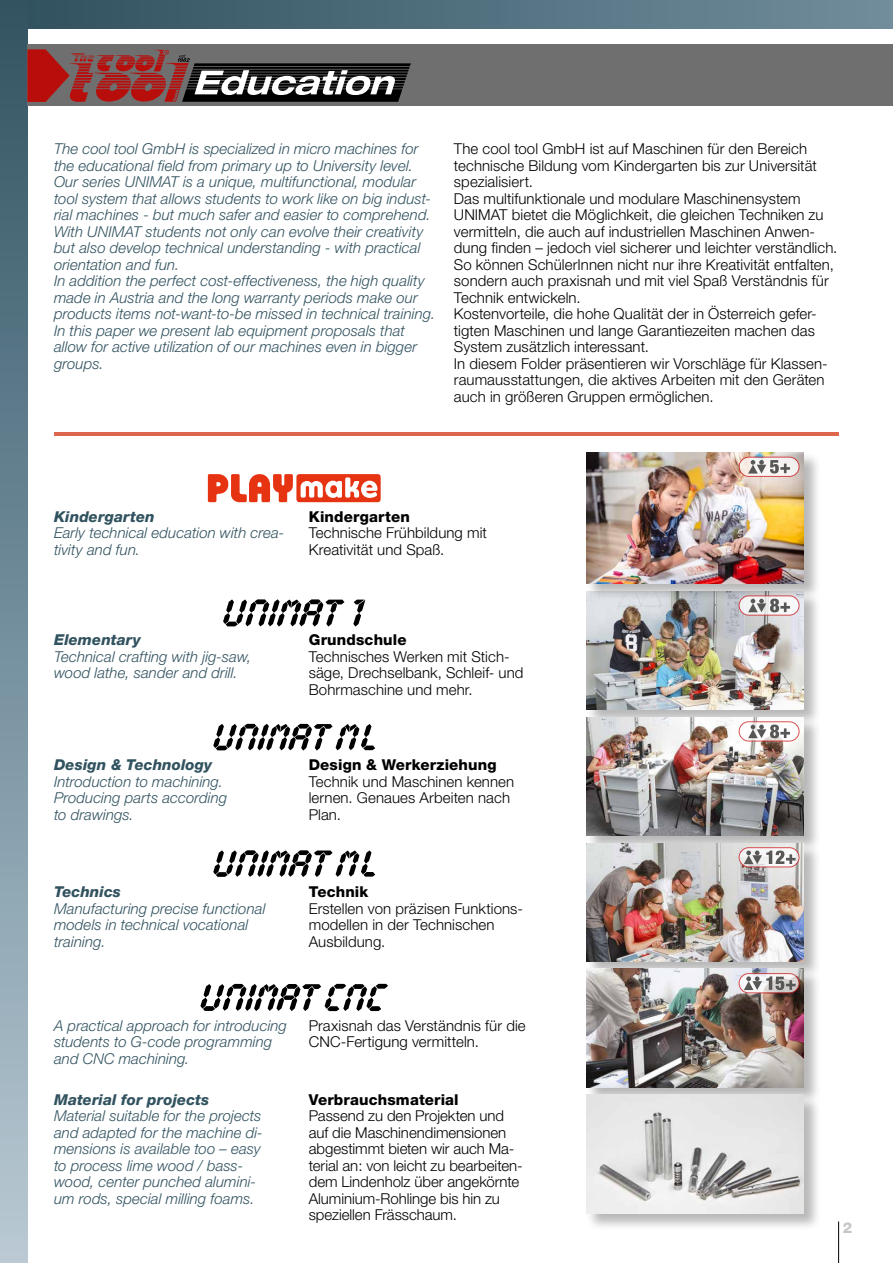
<style>
.page{position:relative;width:893px;height:1263px;background:#fff}
.page>*{position:absolute;margin:0;border:0;box-sizing:border-box;transform-origin:0 0}
.t1{font:300 15px/16.5px "Helvetica Neue";letter-spacing:.005em;color:#000}
.t2{font:italic 300 15px/16.5px "Helvetica Neue";letter-spacing:.005em;color:#31525f}
.t3{font:800 15px "Helvetica Neue";letter-spacing:.01em;color:#000}
.t4{font:italic 800 15px "Helvetica Neue";letter-spacing:.005em;color:#31525f}
.t5{font:800 15px "Helvetica Neue";color:#c6c6c6}
</style>
<div class="page">
<svg style="left:353px;top:600px;width:12px;height:27px"></svg>
<svg style="left:223px;top:599px;width:121px;height:28px"></svg>
<svg style="left:200px;top:984px;width:188px;height:27px"></svg>
<svg style="left:213px;top:724px;width:162px;height:26px"></svg>
<hr style="left:838px;top:1221px;width:1px;height:42px;background:#000">
<div style="left:27px;top:0;width:866px;height:29px;background:linear-gradient(to right,#315260,#718d9c)"></div>
<div style="left:0;top:0;width:27px;height:1263px;background:linear-gradient(to bottom,#315463,#b8cad5)"></div>
<div style="left:27px;top:45px;width:866px;height:61px;background:#706f6f"></div>
<hr style="left:54px;top:432px;width:785px;height:3px;background:#dc674c">
<div style="left:586px;top:591px;width:235px;height:136px;background:#000;opacity:.28"></div>
<img style="left:586px;top:601px;width:218px;height:109px">
<div style="left:586px;top:717px;width:235px;height:136px;background:#000;opacity:.28"></div>
<img style="left:586px;top:717px;width:218px;height:118px">
<div style="left:586px;top:842px;width:235px;height:137px;background:#000;opacity:.28"></div>
<img style="left:586px;top:843px;width:218px;height:118px">
<div style="left:586px;top:968px;width:235px;height:137px;background:#000;opacity:.28"></div>
<img style="left:586px;top:969px;width:218px;height:118px">
<div style="left:586px;top:452px;width:235px;height:149px;background:#000;opacity:.28"></div>
<img style="left:586px;top:452px;width:218px;height:132px">
<div style="left:586px;top:1094px;width:235px;height:137px;background:#000;opacity:.28"></div>
<img style="left:586px;top:1095px;width:218px;height:118px">
<svg style="left:213px;top:850px;width:162px;height:27px"></svg>
<svg style="left:739px;top:973px;width:60px;height:20px"></svg>
<div style="left:739px;top:973px;width:60px;height:20px;border:1px solid #cd171a;border-radius:10px"></div>
<svg style="left:744px;top:976px;width:52px;height:14px"></svg>
<svg style="left:739px;top:848px;width:60px;height:19px"></svg>
<div style="left:739px;top:847px;width:60px;height:20px;border:1px solid #cd171a;border-radius:10px"></div>
<svg style="left:744px;top:850px;width:52px;height:14px"></svg>
<svg style="left:739px;top:722px;width:60px;height:19px"></svg>
<div style="left:739px;top:721px;width:60px;height:20px;border:1px solid #cd171a;border-radius:10px"></div>
<svg style="left:748px;top:724px;width:42px;height:14px"></svg>
<svg style="left:739px;top:596px;width:60px;height:19px"></svg>
<div style="left:739px;top:595px;width:60px;height:20px;border:1px solid #cd171a;border-radius:10px"></div>
<svg style="left:748px;top:599px;width:42px;height:13px"></svg>
<svg style="left:739px;top:457px;width:60px;height:19px"></svg>
<div style="left:739px;top:457px;width:60px;height:20px;border:1px solid #cd171a;border-radius:10px"></div>
<svg style="left:748px;top:460px;width:42px;height:14px"></svg>
<svg style="left:208px;top:474px;width:85px;height:28px"></svg>
<div style="left:296px;top:474px;width:85px;height:28px;background:#e63312;border-radius:3px"></div>
<svg style="left:301px;top:477px;width:77px;height:21px"></svg>
<svg style="left:27px;top:49px;width:384px;height:53px"></svg>
<p class="t2" style="left:54px;top:140px;width:383px">The cool tool GmbH is specialized in micro machines for the educational field from primary up to University level.<br>Our series UNIMAT is a unique, multifunctional, modular tool system that allows students to work like on big indust&shy;rial machines - but much safer and easier to comprehend.<br>With UNIMAT students not only can evolve their creativity but also develop technical understanding - with practical orientation and fun.<br>In addition the perfect cost-effectiveness, the high quality made in Austria and the long warranty periods make our products items not-want-to-be missed in technical training.<br>In this paper we present lab equipment proposals that allow for active utilization of our machines even in bigger groups.</p>
<p class="t1" style="left:454px;top:140px;width:385px">The cool tool GmbH ist auf Maschinen für den Bereich technische Bildung vom Kindergarten bis zur Universität spezialisiert.<br>Das multifunktionale und modulare Maschinensystem UNIMAT bietet die Möglichkeit, die gleichen Techniken zu vermitteln, die auch auf industriellen Maschinen Anwen&shy;dung finden – jedoch viel sicherer und leichter verständlich.<br>So können SchülerInnen nicht nur ihre Kreativität entfalten, sondern auch praxisnah und mit viel Spaß Verständnis für Technik entwickeln.<br>Kostenvorteile, die hohe Qualität der in Österreich gefer&shy;tigten Maschinen und lange Garantiezeiten machen das System zusätzlich interessant.<br>In diesem Folder präsentieren wir Vorschläge für Klassen&shy;raumausstattungen, die aktives Arbeiten mit den Geräten auch in größeren Gruppen ermöglichen.</p>
<p class="t4" style="left:54px;top:507px;width:102px">Kindergarten</p>
<p class="t2" style="left:54px;top:524px;width:232px">Early technical education with crea&shy;tivity and fun.</p>
<p class="t3" style="left:309px;top:508px;width:103px">Kindergarten</p>
<p class="t1" style="left:309px;top:524px;width:180px">Technische Frühbildung mit<br>Kreativität und Spaß.</p>
<p class="t4" style="left:54px;top:631px;width:89px">Elementary</p>
<p class="t2" style="left:54px;top:648px;width:199px">Technical crafting with jig-saw, wood lathe, sander and drill.</p>
<p class="t4" style="left:54px;top:756px;width:160px">Design &amp; Technology</p>
<p class="t2" style="left:54px;top:773px;width:175px">Introduction to machining.<br>Producing parts according to drawings.</p>
<p class="t4" style="left:54px;top:883px;width:68px">Technics</p>
<p class="t2" style="left:54px;top:900px;width:213px">Manufacturing precise functional models in technical vocational training.</p>
<p class="t3" style="left:309px;top:631px;width:99px">Grundschule</p>
<p class="t1" style="left:309px;top:648px;width:216px">Technisches Werken mit Stich&shy;säge, Drechselbank, Schleif- und<br>Bohrmaschine und mehr.</p>
<p class="t3" style="left:309px;top:756px;width:189px">Design &amp; Werkerziehung</p>
<p class="t1" style="left:309px;top:773px;width:207px">Technik und Maschinen kennen lernen. Genaues Arbeiten nach<br>Plan.</p>
<p class="t3" style="left:309px;top:883px;width:61px">Technik</p>
<p class="t1" style="left:309px;top:899px;width:216px">Erstellen von präzisen Funktions&shy;modellen in der Technischen<br>Ausbildung.</p>
<p class="t2" style="left:54px;top:1017px;width:234px">A practical approach for introducing students to G-code programming and CNC machining.</p>
<p class="t1" style="left:309px;top:1017px;width:218px">Praxisnah das Verständnis für die<br>CNC-Fertigung vermitteln.</p>
<p class="t4" style="left:54px;top:1091px;width:157px">Material for projects</p>
<p class="t2" style="left:54px;top:1107px;width:210px">Material suitable for the projects and adapted for the machine di&shy;mensions is available too – easy to process lime wood / bass&shy;wood, center punched alumini&shy;um rods, special milling foams.</p>
<p class="t3" style="left:309px;top:1090px;width:151px">Verbrauchsmaterial</p>
<p class="t1" style="left:309px;top:1107px;width:215px">Passend zu den Projekten und auf die Maschinendimensionen abgestimmt bieten wir auch Ma&shy;terial an: von leicht zu bearbeiten&shy;dem Lindenholz über angekörnte<br>Aluminium-Rohlinge bis hin zu speziellen Frässchaum.</p>
<p class="t5" style="left:843px;top:1218px;width:11px">2</p>
</div>
